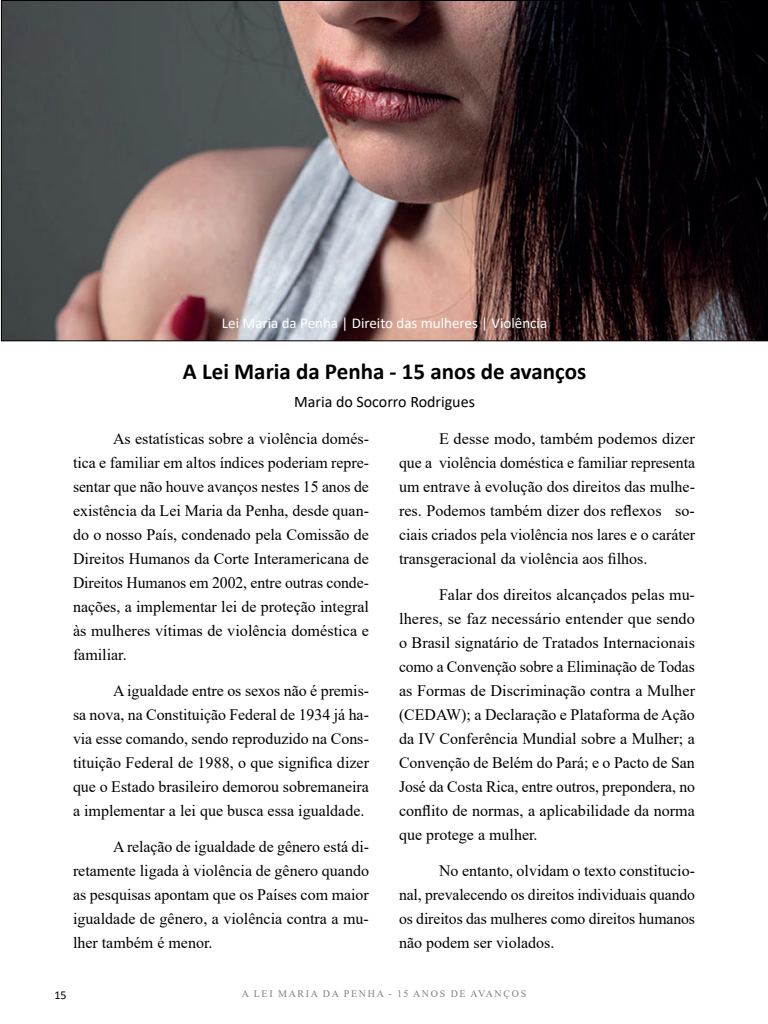
<style>
.page{position:relative;width:768px;height:1024px;background:#fff}
.page>*{position:absolute;margin:0;border:0;box-sizing:border-box;transform-origin:0 0}
.t1{font:700 23px "Calibri";color:#000001}
.t2{font:16px/24px "Times New Roman";color:#000001;text-align:justify}
.t3{font:16px "Calibri";color:#000001}
.t4{font:15px "Calibri";color:#fff}
.t5{font:12px "Calibri";color:#000001}
.t6{font:10px "Times New Roman";letter-spacing:.165em;color:#7d8081}
</style>
<div class="page">
<svg style="left:1px;top:0;width:767px;height:341px;background:#574949"></svg>
<p class="t4" style="left:222px;top:312px;width:327px">Lei Maria da Penha | Direito das mulheres | Violência</p>
<h1 class="t1" style="left:183px;top:355px;width:405px">A Lei Maria da Penha - 15 anos de avanços</h1>
<p class="t3" style="left:294px;top:390px;width:182px">Maria do Socorro Rodrigues</p>
<p class="t2" style="left:73px;top:426px;width:298px;text-indent:40px">As estatísticas sobre a violência domés&shy;tica e familiar em altos índices poderiam repre&shy;sentar que não houve avanços nestes 15 anos de existência da Lei Maria da Penha, desde quan&shy;do o nosso País, condenado pela Comissão de Direitos Humanos da Corte Interamericana de Direitos Humanos em 2002, entre outras conde&shy;nações, a implementar lei de proteção integral às mulheres vítimas de violência doméstica e familiar.</p>
<p class="t2" style="left:73px;top:678px;width:298px;text-indent:40px">A igualdade entre os sexos não é premis&shy;sa nova, na Constituição Federal de 1934 já ha&shy;via esse comando, sendo reproduzido na Cons&shy;tituição Federal de 1988, o que significa dizer que o Estado brasileiro demorou sobremaneira a implementar a lei que busca essa igualdade.</p>
<p class="t2" style="left:73px;top:834px;width:298px;text-indent:40px">A relação de igualdade de gênero está di&shy;retamente ligada à violência de gênero quando as pesquisas apontam que os Países com maior igualdade de gênero, a violência contra a mu&shy;lher também é menor.</p>
<p class="t2" style="left:399px;top:426px;width:298px;text-indent:40px">E desse modo, também podemos dizer que a violência doméstica e familiar representa um entrave à evolução dos direitos das mulhe&shy;res. Podemos também dizer dos reflexos so&shy;ciais criados pela violência nos lares e o caráter transgeracional da violência aos filhos.</p>
<p class="t2" style="left:399px;top:582px;width:298px;text-indent:40px">Falar dos direitos alcançados pelas mu&shy;lheres, se faz necessário entender que sendo o Brasil signatário de Tratados Internacionais como a Convenção sobre a Eliminação de Todas as Formas de Discriminação contra a Mulher (CEDAW); a Declaração e Plataforma de Ação da IV Conferência Mundial sobre a Mulher; a Convenção de Belém do Pará; e o Pacto de San José da Costa Rica, entre outros, prepondera, no conflito de normas, a aplicabilidade da norma que protege a mulher.</p>
<p class="t2" style="left:399px;top:858px;width:298px;text-indent:40px">No entanto, olvidam o texto constitucio&shy;nal, prevalecendo os direitos individuais quando os direitos das mulheres como direitos humanos não podem ser violados.</p>
<p class="t5" style="left:55px;top:987px;width:14px">15</p>
<p class="t6" style="left:242px;top:987px;width:56px">A Lei Maria</p>
<p class="t6" style="left:323px;top:987px;width:9px">da</p>
<p class="t6" style="left:344px;top:987px;width:17px">Penha</p>
<p class="t6" style="left:389px;top:987px;width:34px">- 15 anos</p>
<p class="t6" style="left:451px;top:987px;width:9px">de</p>
<p class="t6" style="left:471px;top:987px;width:9px">avan</p>
<p class="t6" style="left:504px;top:987px;width:17px">ços</p>
</div>
